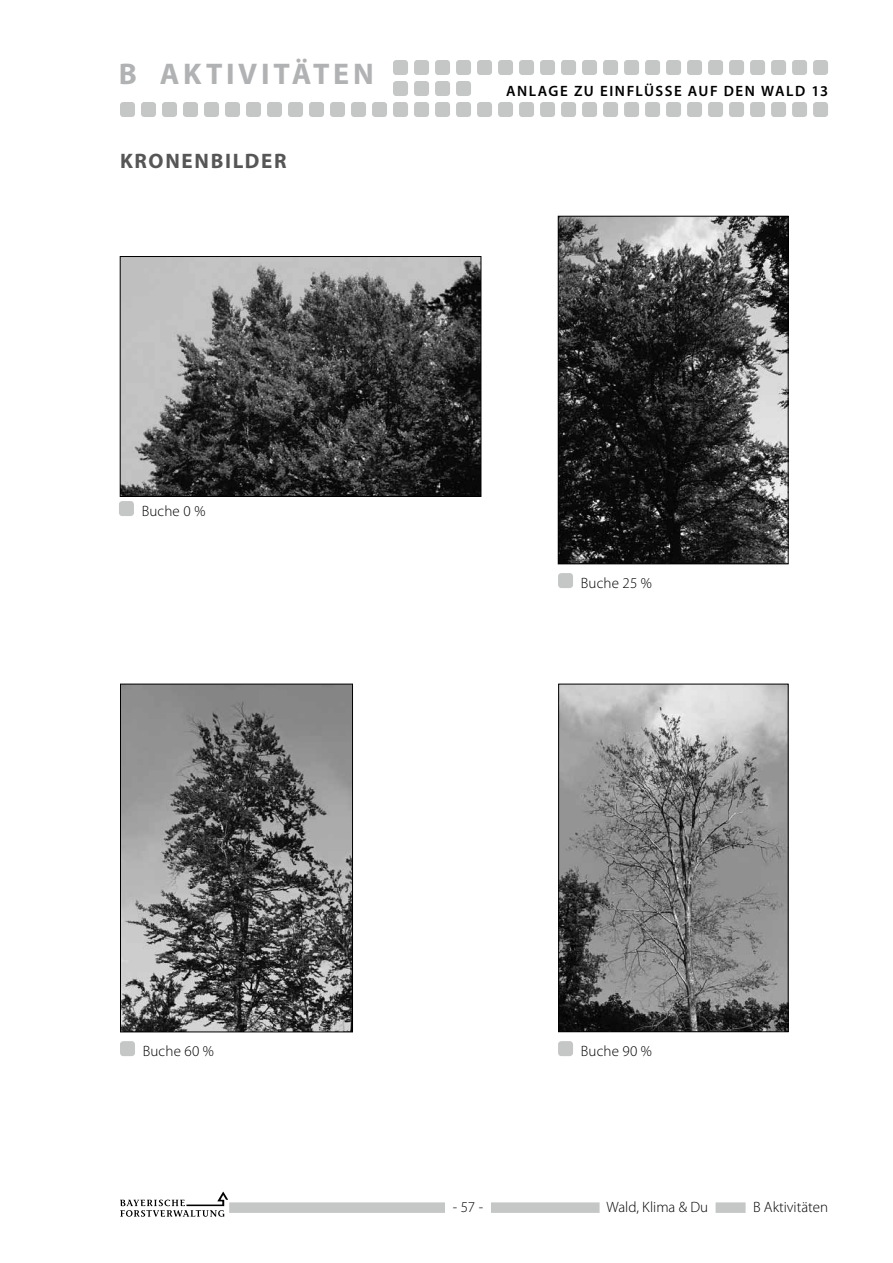
<style>
.page{position:relative;width:893px;height:1263px;background:#fff}
.page>*{position:absolute;margin:0;border:0;box-sizing:border-box;transform-origin:0 0}
.t1{font:700 30px "Myriad Pro";letter-spacing:.12em;color:#b1b2b3}
.t2{font:700 21px "Myriad Pro";letter-spacing:.08em;color:#565656}
.t3{font:300 15px "Myriad Pro";letter-spacing:.01em;color:#000}
.t4{font:600 15px "Myriad Pro";letter-spacing:.105em;color:#000}
</style>
<div class="page">
<svg style="left:120px;top:60px;width:708px;height:57px"></svg>
<div style="left:229px;top:1202px;width:371px;height:11px;background:#c5c6c6"></div>
<div style="left:716px;top:1202px;width:30px;height:11px;background:#c5c6c6"></div>
<div style="left:119px;top:57px;width:271px;height:43px;background:#fff"></div>
<div style="left:474px;top:78px;width:38px;height:21px;background:#fff"></div>
<div style="left:506px;top:76px;width:322px;height:25px;background:#fff"></div>
<img style="left:122px;top:258px;width:357px;height:237px">
<div style="left:120px;top:256px;width:361px;height:241px;border:1px solid #000"></div>
<img style="left:560px;top:218px;width:226px;height:344px">
<div style="left:558px;top:216px;width:230px;height:348px;border:1px solid #000"></div>
<img style="left:122px;top:686px;width:229px;height:344px">
<div style="left:120px;top:684px;width:233px;height:348px;border:1px solid #000"></div>
<img style="left:560px;top:686px;width:226px;height:344px">
<div style="left:558px;top:684px;width:230px;height:348px;border:1px solid #000"></div>
<div style="left:119px;top:501px;width:15px;height:15px;background:#c5c6c6;border-radius:3px"></div>
<div style="left:558px;top:573px;width:15px;height:15px;background:#c5c6c6;border-radius:3px"></div>
<div style="left:120px;top:1041px;width:15px;height:15px;background:#c5c6c6;border-radius:3px"></div>
<div style="left:558px;top:1041px;width:15px;height:15px;background:#c5c6c6;border-radius:3px"></div>
<svg style="left:120px;top:1192px;width:108px;height:25px"></svg>
<div style="left:446px;top:1182px;width:44px;height:48px;background:#fff"></div>
<h1 class="t1" style="left:119px;top:54px;width:257px">B AKTIVITÄTEN</h1>
<h2 class="t2" style="left:120px;top:147px;width:168px">KRONENBILDER</h2>
<p class="t4" style="left:506px;top:81px;width:324px">ANLAGE ZU EINFLÜSSE AUF DEN WALD 13</p>
<p class="t3" style="left:142px;top:502px;width:65px">Buche 0 %</p>
<p class="t3" style="left:581px;top:574px;width:73px">Buche 25 %</p>
<p class="t3" style="left:143px;top:1042px;width:73px">Buche 60 %</p>
<p class="t3" style="left:581px;top:1042px;width:73px">Buche 90 %</p>
<p class="t3" style="left:453px;top:1198px;width:32px">- 57 -</p>
<p class="t3" style="left:607px;top:1198px;width:103px">Wald, Klima &amp; Du</p>
<p class="t3" style="left:753px;top:1198px;width:76px">B Aktivitäten</p>
</div>
